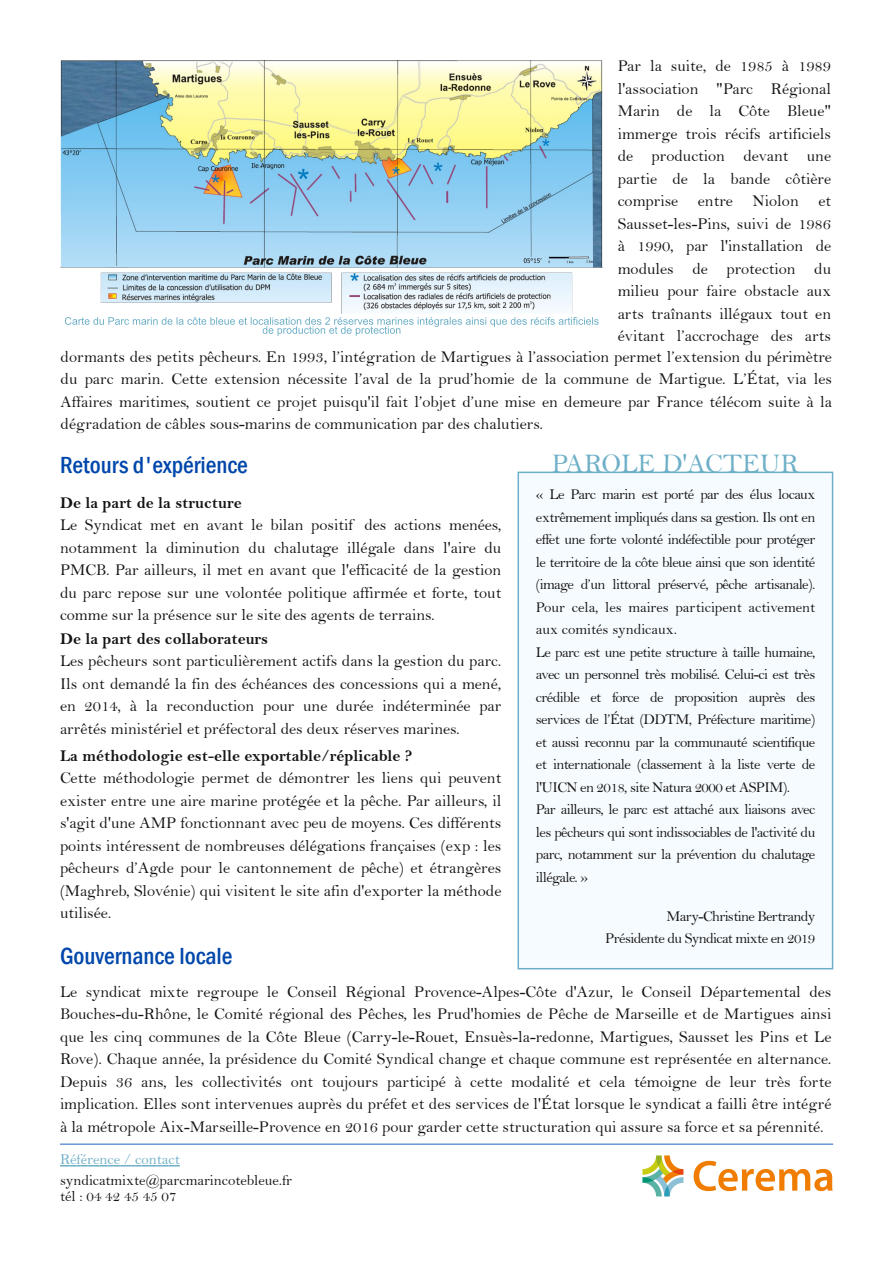
<style>
.page{position:relative;width:893px;height:1263px;background:#fff}
.page>*{position:absolute;margin:0;border:0;box-sizing:border-box;transform-origin:0 0}
.t1{font:27px "Bell";color:#6dafc7}
.t2{font:500 condensed 24px "Franklin Gothic";color:#0047ab}
.t3{font:16.5px/22.5px "Bell";color:#161413;text-align:justify}
.t4{font:16.5px "Bell MT Bold";color:#161413}
.t5{font:15px/22.5px "Bell";letter-spacing:-.04em;color:#161413}
.t6{font:15px/16.5px "Bell";color:#161413}
.t7{font:15px "Bell";color:#6dafc7}
</style>
<div class="page">
<img style="left:642px;top:1144px;width:192px;height:53px">
<svg style="left:60px;top:1165px;width:120px;height:1px"></svg>
<hr style="left:60px;top:1143px;width:773px;height:2px;background:#6a97d5">
<div style="left:518px;top:472px;width:314px;height:497px;background:#f6fbff"></div>
<div style="left:518px;top:472px;width:315px;height:497px;border:2px solid #6dafc7"></div>
<img style="left:60px;top:60px;width:542px;height:254px">
<svg style="left:65px;top:317px;width:534px;height:19px"></svg>
<p class="t3" style="left:618px;top:55px;width:215px">Par la suite, de 1985 à 1989 l'association "Parc Régional Marin de la Côte Bleue" immerge trois récifs artificiels de production devant une partie de la bande côtière comprise entre Niolon et Sausset-les-Pins, suivi de 1986 à 1990, par l'installation de modules de protection du milieu pour faire obstacle aux arts traînants illégaux tout en évitant l’accrochage des arts</p>
<p class="t3" style="left:61px;top:346px;width:773px">dormants des petits pêcheurs. En 1993, l’intégration de Martigues à l’association permet l’extension du périmètre du parc marin. Cette extension nécessite l’aval de la prud’homie de la commune de Martigue. L’État, via les Affaires maritimes, soutient ce projet puisqu'il fait l’objet d’une mise en demeure par France télécom suite à la dégradation de câbles sous-marins de communication par des chalutiers.</p>
<h2 class="t2" style="left:60px;top:451px;width:189px">Retours d'expérience</h2>
<p class="t4" style="left:60px;top:494px;width:183px">De la part de la structure</p>
<p class="t3" style="left:60px;top:514px;width:443px">Le Syndicat met en avant le bilan positif des actions menées, notamment la diminution du chalutage illégale dans l'aire du PMCB. Par ailleurs, il met en avant que l'efficacité de la gestion du parc repose sur une volontée politique affirmée et forte, tout comme sur la présence sur le site des agents de terrains.</p>
<p class="t4" style="left:60px;top:630px;width:210px">De la part des collaborateurs</p>
<p class="t3" style="left:60px;top:650px;width:443px">Les pêcheurs sont particulièrement actifs dans la gestion du parc.<br>Ils ont demandé la fin des échéances des concessions qui a mené, en 2014, à la reconduction pour une durée indéterminée par arrêtés ministériel et préfectoral des deux réserves marines.</p>
<p class="t4" style="left:60px;top:747px;width:354px">La méthodologie est-elle exportable/réplicable ?</p>
<p class="t3" style="left:60px;top:767px;width:443px">Cette méthodologie permet de démontrer les liens qui peuvent exister entre une aire marine protégée et la pêche. Par ailleurs, il s'agit d'une AMP fonctionnant avec peu de moyens. Ces différents points intéressent de nombreuses délégations françaises (exp : les pêcheurs d’Agde pour le cantonnement de pêche) et étrangères (Maghreb, Slovénie) qui visitent le site afin d'exporter la méthode utilisée.</p>
<h2 class="t2" style="left:60px;top:942px;width:174px">Gouvernance locale</h2>
<h1 class="t1" style="left:552px;top:449px;width:248px">PAROLE D'ACTEUR</h1>
<p class="t5" style="left:536px;top:484px;width:281px">« Le Parc marin est porté par des élus locaux extrêmement impliqués dans sa gestion. Ils ont en effet une forte volonté indéfectible pour protéger le territoire de la côte bleue ainsi que son identité (image d’un littoral préservé, pêche artisanale).<br>Pour cela, les maires participent activement aux comités syndicaux.<br>Le parc est une petite structure à taille humaine, avec un personnel très mobilisé. Celui-ci est très crédible et force de proposition auprès des services de l’État (DDTM, Préfecture maritime) et aussi reconnu par la communauté scientifique et internationale (classement à la liste verte de l'UICN en 2018, site Natura 2000 et ASPIM).<br>Par ailleurs, le parc est attaché aux liaisons avec les pêcheurs qui sont indissociables de l'activité du parc, notamment sur la prévention du chalutage illégale. »</p>
<p class="t5" style="left:605px;top:905px;width:212px;text-align:right">Mary-Christine Bertrandy<br>Présidente du Syndicat mixte en 2019</p>
<p class="t3" style="left:60px;top:981px;width:773px">Le syndicat mixte regroupe le Conseil Régional Provence-Alpes-Côte d'Azur, le Conseil Départemental des Bouches-du-Rhône, le Comité régional des Pêches, les Prud'homies de Pêche de Marseille et de Martigues ainsi que les cinq communes de la Côte Bleue (Carry-le-Rouet, Ensuès-la-redonne, Martigues, Sausset les Pins et Le Rove). Chaque année, la présidence du Comité Syndical change et chaque commune est représentée en alternance.<br>Depuis 36 ans, les collectivités ont toujours participé à cette modalité et cela témoigne de leur très forte implication. Elles sont intervenues auprès du préfet et des services de l'État lorsque le syndicat a failli être intégré à la métropole Aix-Marseille-Provence en 2016 pour garder cette structuration qui assure sa force et sa pérennité.</p>
<p class="t7" style="left:60px;top:1151px;width:121px">Référence / contact</p>
<p class="t6" style="left:60px;top:1172px;width:234px">syndicatmixte@parcmarincotebleue.fr tél : 04 42 45 45 07</p>
</div>
